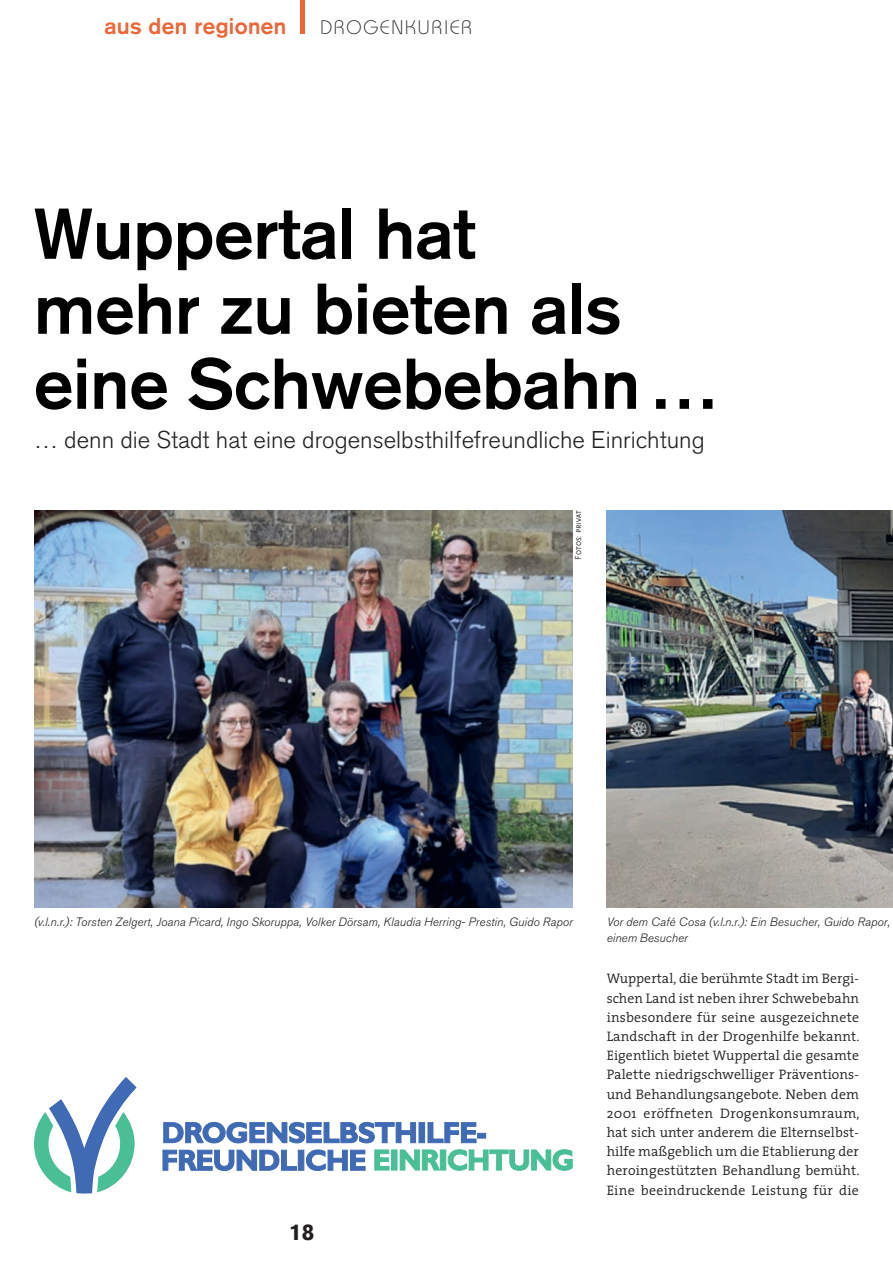
<style>
.page{position:relative;width:893px;height:1263px;background:#fff}
.page>*{position:absolute;margin:0;border:0;box-sizing:border-box;transform-origin:0 0}
.t1{font:700 70.5px/75px "Akzidenz Grotesk";color:#000001}
.t2{font:300 24px "Akzidenz Grotesk BQ";color:#231f20}
.t3{font:700 22.5px "Akzidenz Grotesk";letter-spacing:.015em;color:#eb6639}
.t4{font:900 22.5px "Akzidenz Grotesk";color:#231f20}
.t5{font:300 19.5px "Bauhaus";letter-spacing:.09em;color:#231f20}
.t6{font:300 13.8px/19.2px "The Serif";letter-spacing:.02em;color:#231f20;text-align:justify}
.t7{font:italic 300 12px/15.8px "Akzidenz Grotesk BQ";letter-spacing:.01em;color:#231f20}
.t8{font:300 9px "Strada SC";letter-spacing:.005em;color:#231f20}
</style>
<div class="page">
<hr style="left:300px;top:0;width:4px;height:34px;background:#eb6639">
<img style="left:34px;top:510px;width:539px;height:398px">
<img style="left:607px;top:510px;width:286px;height:398px">
<svg style="left:34px;top:1077px;width:103px;height:116px"></svg>
<svg style="left:162px;top:1121px;width:411px;height:50px"></svg>
<h3 class="t3" style="left:105px;top:13px;width:183px">aus den regionen</h3>
<h3 class="t5" style="left:320px;top:16px;width:153px">DROGENKURIER</h3>
<h1 class="t1" style="left:34px;top:196px;width:687px">Wuppertal hat<br>mehr zu bieten als eine Schwebebahn…</h1>
<h2 class="t2" style="left:34px;top:426px;width:672px">… denn die Stadt hat eine drogenselbsthilfefreundliche Einrichtung</h2>
<p class="t8" style="left:573px;top:560px;width:51px;rotate:-90deg">Fotos: privat</p>
<p class="t7" style="left:34px;top:914px;width:540px">(v.l.n.r.): Torsten Zelgert, Joana Picard, Ingo Skoruppa, Volker Dörsam, Klaudia Herring- Prestin, Guido Rapor</p>
<p class="t7" style="left:607px;top:914px;width:285px">Vor dem Café Cosa (v.l.n.r.): Ein Besucher, Guido Rapor, einem Besucher</p>
<h3 class="t4" style="left:289px;top:1218px;width:26px">18</h3>
<p class="t6" style="left:607px;top:969px;width:254px">Wuppertal, die berühmte Stadt im Bergi&shy;schen Land ist neben ihrer Schwebebahn insbesondere für seine ausgezeichnete Landschaft in der Drogenhilfe bekannt.<br>Eigentlich bietet Wuppertal die gesamte Palette niedrigschwelliger Präventions&shy;und Behandlungsangebote. Neben dem 2001 eröffneten Drogenkonsumraum, hat sich unter anderem die Elternselbst&shy;hilfe maßgeblich um die Etablierung der heroingestützten Behandlung bemüht.<br>Eine beeindruckende Leistung für die</p>
</div>
